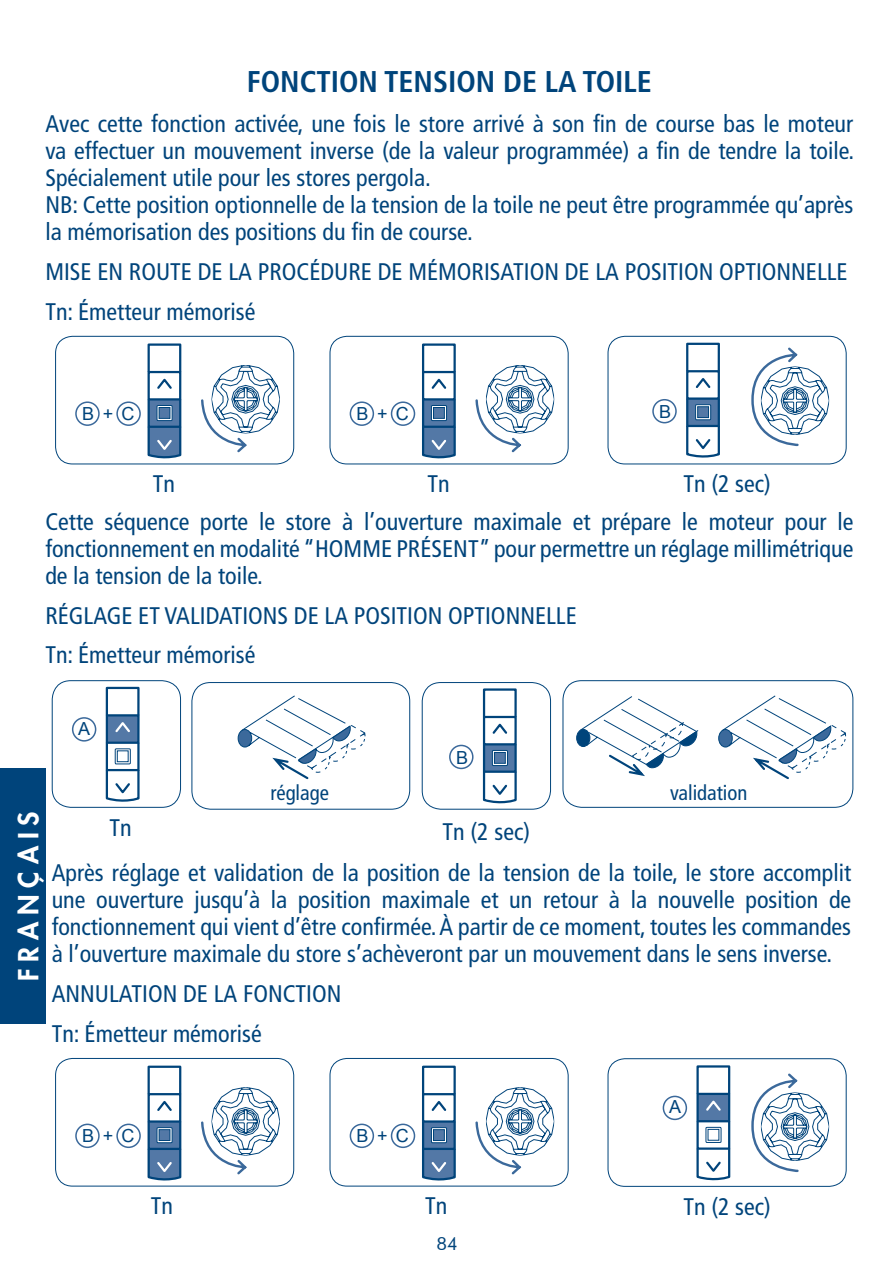
<style>
.page{position:relative;width:895px;height:1279px;background:#fff}
.page>*{position:absolute;margin:0;border:0;box-sizing:border-box;transform-origin:0 0}
.TITOLO{font:700 condensed 30px "Frutiger LT Std";color:#00447b}
.t1{font:800 27px "Futura";letter-spacing:.255em;color:#fff}
.t2{font:condensed 24px/27px "Frutiger LT Std";color:#00447b;text-align:justify}
.t3{font:condensed 21px "Frutiger LT Std";color:#00447b}
.t4{font:18px "Arial";color:#00447b}
.t5{font:18px "Futura BT";color:#00447b}
</style>
<div class="page">
<div style="left:422px;top:398px;width:34px;height:30px;background:#5378a6;border:2px solid #00447b"></div>
<div style="left:422px;top:371px;width:34px;height:29px;border:2px solid #00447b"></div>
<div style="left:422px;top:343px;width:34px;height:30px;border:2px solid #00447b"></div>
<svg style="left:431px;top:378px;width:16px;height:11px"></svg>
<div style="left:431px;top:405px;width:16px;height:16px;border:1px solid #00447b"></div>
<svg style="left:422px;top:406px;width:34px;height:53px"></svg>
<div style="left:391px;top:401px;width:24px;height:25px;border:2px solid #3b699b;border-radius:50%"></div>
<div style="left:350px;top:401px;width:24px;height:25px;border:2px solid #3b699b;border-radius:50%"></div>
<svg style="left:475px;top:365px;width:79px;height:88px"></svg>
<div style="left:329px;top:336px;width:239px;height:128px;border:1px solid #00447b;border-radius:17px"></div>
<div style="left:422px;top:1120px;width:34px;height:29px;background:#5378a6;border:2px solid #00447b"></div>
<div style="left:422px;top:1092px;width:34px;height:30px;border:2px solid #00447b"></div>
<div style="left:422px;top:1065px;width:34px;height:29px;border:2px solid #00447b"></div>
<svg style="left:431px;top:1101px;width:16px;height:10px"></svg>
<svg style="left:422px;top:1146px;width:34px;height:35px"></svg>
<div style="left:431px;top:1126px;width:16px;height:16px;border:1px solid #00447b"></div>
<svg style="left:433px;top:1128px;width:12px;height:12px"></svg>
<div style="left:391px;top:1123px;width:24px;height:24px;border:2px solid #3b699b;border-radius:50%"></div>
<div style="left:350px;top:1123px;width:24px;height:24px;border:2px solid #3b699b;border-radius:50%"></div>
<svg style="left:475px;top:1087px;width:79px;height:88px"></svg>
<div style="left:329px;top:1057px;width:239px;height:129px;border:1px solid #00447b;border-radius:17px"></div>
<div style="left:148px;top:398px;width:33px;height:30px;background:#5378a6;border:2px solid #00447b"></div>
<div style="left:148px;top:371px;width:33px;height:29px;border:2px solid #00447b"></div>
<div style="left:148px;top:343px;width:33px;height:30px;border:2px solid #00447b"></div>
<svg style="left:157px;top:378px;width:15px;height:11px"></svg>
<div style="left:157px;top:405px;width:15px;height:16px;border:1px solid #00447b"></div>
<svg style="left:147px;top:406px;width:35px;height:53px"></svg>
<div style="left:116px;top:401px;width:25px;height:25px;border:2px solid #3b699b;border-radius:50%"></div>
<div style="left:75px;top:401px;width:25px;height:25px;border:2px solid #3b699b;border-radius:50%"></div>
<svg style="left:201px;top:365px;width:79px;height:88px"></svg>
<div style="left:55px;top:336px;width:239px;height:128px;border:1px solid #00447b;border-radius:17px"></div>
<svg style="left:148px;top:1122px;width:33px;height:24px"></svg>
<div style="left:148px;top:1092px;width:33px;height:30px;border:2px solid #00447b"></div>
<div style="left:148px;top:1065px;width:33px;height:29px;border:2px solid #00447b"></div>
<svg style="left:157px;top:1101px;width:15px;height:10px"></svg>
<svg style="left:147px;top:1146px;width:35px;height:35px"></svg>
<div style="left:157px;top:1126px;width:15px;height:16px;border:1px solid #00447b"></div>
<svg style="left:158px;top:1128px;width:13px;height:12px"></svg>
<div style="left:116px;top:1123px;width:25px;height:24px;border:2px solid #3b699b;border-radius:50%"></div>
<div style="left:75px;top:1123px;width:25px;height:24px;border:2px solid #3b699b;border-radius:50%"></div>
<svg style="left:201px;top:1087px;width:79px;height:88px"></svg>
<div style="left:55px;top:1057px;width:239px;height:129px;border:1px solid #00447b;border-radius:17px"></div>
<svg style="left:751px;top:347px;width:78px;height:100px"></svg>
<svg style="left:751px;top:1073px;width:78px;height:99px"></svg>
<div style="left:607px;top:336px;width:239px;height:128px;border:1px solid #00447b;border-radius:17px"></div>
<div style="left:696px;top:1119px;width:34px;height:30px;background:#fff;border:2px solid #00447b"></div>
<div style="left:697px;top:1093px;width:32px;height:27px;background:#5378a6"></div>
<div style="left:696px;top:1092px;width:34px;height:30px;border:2px solid #00447b"></div>
<div style="left:696px;top:1065px;width:34px;height:29px;border:2px solid #00447b"></div>
<svg style="left:706px;top:1100px;width:15px;height:11px"></svg>
<svg style="left:696px;top:1146px;width:35px;height:35px"></svg>
<div style="left:705px;top:1126px;width:16px;height:16px;border:1px solid #00447b"></div>
<svg style="left:707px;top:1128px;width:12px;height:12px"></svg>
<div style="left:663px;top:1095px;width:24px;height:24px;border:2px solid #3b699b;border-radius:50%"></div>
<div style="left:607px;top:1057px;width:239px;height:129px;border:1px solid #00447b;border-radius:17px"></div>
<div style="left:686px;top:397px;width:34px;height:30px;background:#5378a6;border:2px solid #00447b"></div>
<div style="left:686px;top:370px;width:34px;height:29px;border:2px solid #00447b"></div>
<div style="left:686px;top:342px;width:34px;height:30px;border:2px solid #00447b"></div>
<svg style="left:695px;top:378px;width:16px;height:10px"></svg>
<div style="left:695px;top:404px;width:16px;height:16px;border:1px solid #00447b"></div>
<svg style="left:686px;top:406px;width:34px;height:52px"></svg>
<div style="left:652px;top:399px;width:25px;height:24px;border:2px solid #3b699b;border-radius:50%"></div>
<div style="left:577px;top:729px;width:13px;height:17px;background:#00447b;border-radius:50%"></div>
<div style="left:576px;top:729px;width:14px;height:17px;border:1px solid #00447b;border-radius:50%"></div>
<div style="left:562px;top:680px;width:291px;height:127px;border:1px solid #00447b;border-radius:19px"></div>
<div style="left:191px;top:682px;width:219px;height:127px;border:1px solid #00447b;border-radius:19px"></div>
<div style="left:52px;top:680px;width:129px;height:127px;border:1px solid #00447b;border-radius:19px"></div>
<div style="left:422px;top:682px;width:129px;height:127px;border:1px solid #00447b;border-radius:19px"></div>
<div style="left:106px;top:741px;width:34px;height:30px;background:#fff;border:2px solid #00447b"></div>
<div style="left:107px;top:715px;width:31px;height:27px;background:#5378a6"></div>
<div style="left:106px;top:714px;width:34px;height:29px;border:2px solid #00447b"></div>
<div style="left:106px;top:686px;width:34px;height:30px;border:2px solid #00447b"></div>
<svg style="left:115px;top:722px;width:15px;height:11px"></svg>
<div style="left:115px;top:748px;width:16px;height:16px;border:1px solid #00447b"></div>
<svg style="left:105px;top:750px;width:35px;height:52px"></svg>
<div style="left:72px;top:717px;width:24px;height:24px;border:2px solid #3b699b;border-radius:50%"></div>
<div style="left:483px;top:743px;width:34px;height:29px;background:#5378a6;border:2px solid #00447b"></div>
<div style="left:483px;top:715px;width:34px;height:30px;border:2px solid #00447b"></div>
<div style="left:483px;top:688px;width:34px;height:30px;border:2px solid #00447b"></div>
<svg style="left:492px;top:723px;width:16px;height:11px"></svg>
<div style="left:492px;top:750px;width:16px;height:15px;border:1px solid #00447b"></div>
<svg style="left:482px;top:751px;width:35px;height:53px"></svg>
<div style="left:449px;top:744px;width:24px;height:25px;border:2px solid #3b699b;border-radius:50%"></div>
<svg style="left:718px;top:695px;width:128px;height:85px"></svg>
<svg style="left:238px;top:695px;width:128px;height:85px"></svg>
<svg style="left:580px;top:696px;width:119px;height:81px"></svg>
<div style="left:0;top:768px;width:46px;height:255px;background:#00447b"></div>
<p class="TITOLO" style="left:247px;top:64px;width:406px">FONCTION TENSION DE LA TOILE</p>
<p class="t2" style="left:45px;top:110px;width:810px">Avec cette fonction activée, une fois le store arrivé à son fin de course bas le moteur va effectuer un mouvement inverse (de la valeur programmée) a fin de tendre la toile.<br>Spécialement utile pour les stores pergola.</p>
<p class="t2" style="left:45px;top:191px;width:809px">NB: Cette position optionnelle de la tension de la toile ne peut être programmée qu’après la mémorisation des positions du fin de course.</p>
<p class="t2" style="left:45px;top:258px;width:804px">MISE EN ROUTE DE LA PROCÉDURE DE MÉMORISATION DE LA POSITION OPTIONNELLE</p>
<p class="t2" style="left:45px;top:298px;width:212px">Tn: Émetteur mémorisé</p>
<p class="t4" style="left:82px;top:402px;width:14px">B</p>
<p class="t4" style="left:103px;top:402px;width:12px">+</p>
<p class="t4" style="left:121px;top:402px;width:14px">C</p>
<p class="t2" style="left:153px;top:470px;width:24px">Tn</p>
<p class="t4" style="left:357px;top:402px;width:14px">B</p>
<p class="t4" style="left:377px;top:402px;width:12px">+</p>
<p class="t4" style="left:396px;top:402px;width:14px">C</p>
<p class="t2" style="left:427px;top:470px;width:24px">Tn</p>
<p class="t4" style="left:659px;top:399px;width:14px">B</p>
<p class="t2" style="left:683px;top:470px;width:89px">Tn (2 sec)</p>
<p class="t2" style="left:45px;top:508px;width:809px">Cette séquence porte le store à l’ouverture maximale et prépare le moteur pour le fonctionnement en modalité “HOMME PRÉSENT” pour permettre un réglage millimétrique de la tension de la toile.</p>
<p class="t2" style="left:45px;top:602px;width:533px">RÉGLAGE ET VALIDATIONS DE LA POSITION OPTIONNELLE</p>
<p class="t2" style="left:45px;top:641px;width:212px">Tn: Émetteur mémorisé</p>
<p class="t4" style="left:78px;top:716px;width:14px">A</p>
<p class="t4" style="left:456px;top:745px;width:14px">B</p>
<p class="t3" style="left:270px;top:780px;width:60px">réglage</p>
<p class="t3" style="left:670px;top:780px;width:79px">validation</p>
<p class="t1" style="left:10px;top:981px;width:172px;rotate:-90deg">FRANÇAIS</p>
<p class="t2" style="left:109px;top:814px;width:24px">Tn</p>
<p class="t2" style="left:443px;top:818px;width:89px">Tn (2 sec)</p>
<p class="t2" style="left:52px;top:859px;width:801px">Après réglage et validation de la position de la tension de la toile, le store accomplit une ouverture jusqu’à la position maximale et un retour à la nouvelle position de fonctionnement qui vient d’être confirmée. À partir de ce moment, toutes les commandes à l’ouverture maximale du store s’achèveront par un mouvement dans le sens inverse.</p>
<p class="t2" style="left:52px;top:979px;width:291px">ANNULATION DE LA FONCTION</p>
<p class="t2" style="left:52px;top:1019px;width:212px">Tn: Émetteur mémorisé</p>
<p class="t4" style="left:82px;top:1123px;width:14px">B</p>
<p class="t4" style="left:103px;top:1123px;width:12px">+</p>
<p class="t4" style="left:121px;top:1123px;width:14px">C</p>
<p class="t2" style="left:151px;top:1192px;width:24px">Tn</p>
<p class="t4" style="left:357px;top:1123px;width:14px">B</p>
<p class="t4" style="left:377px;top:1123px;width:12px">+</p>
<p class="t4" style="left:396px;top:1123px;width:14px">C</p>
<p class="t2" style="left:425px;top:1192px;width:24px">Tn</p>
<p class="t5" style="left:436px;top:1232px;width:23px">84</p>
<p class="t4" style="left:669px;top:1094px;width:14px">A</p>
<p class="t2" style="left:683px;top:1192px;width:89px">Tn (2 sec)</p>
</div>
